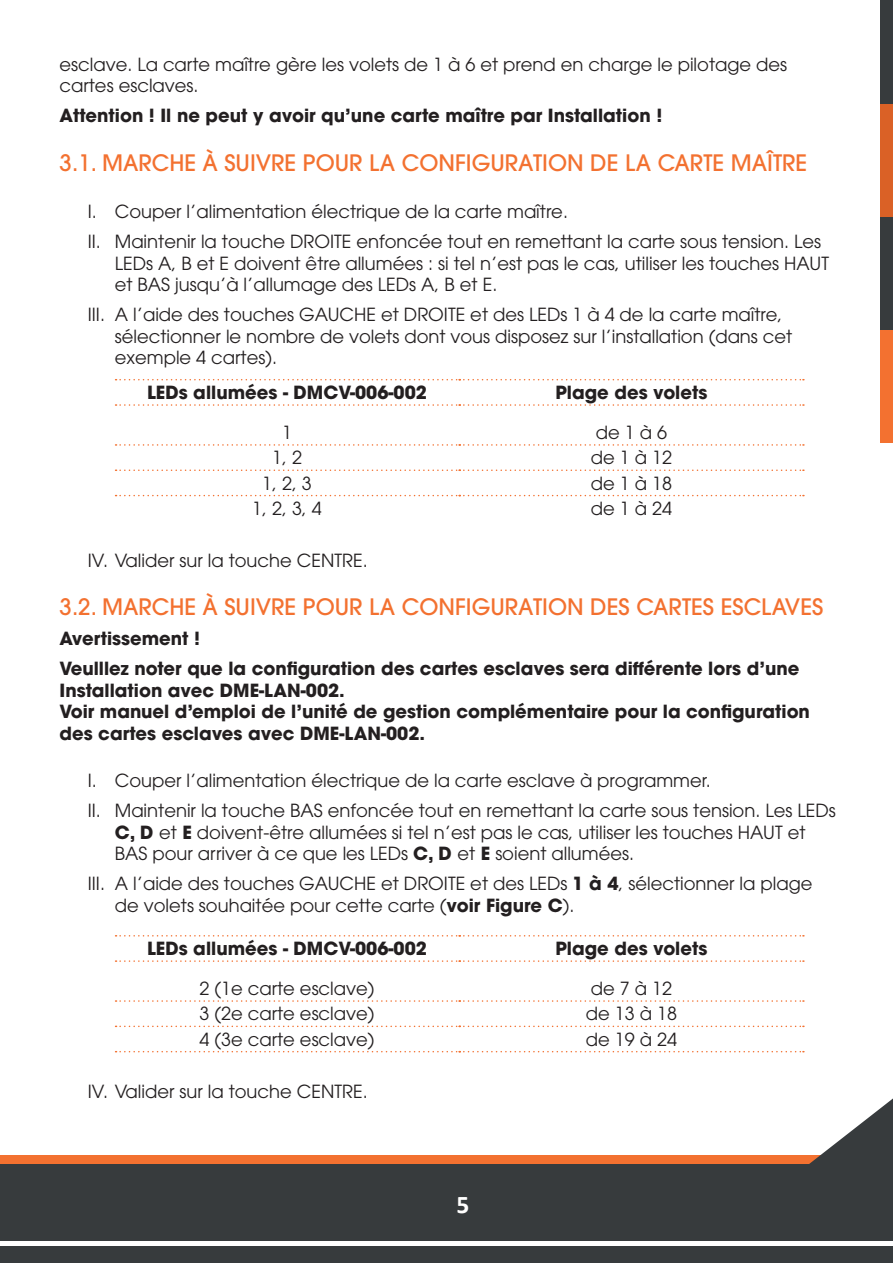
<style>
.page{position:relative;width:893px;height:1263px;background:#fff}
.page>*{position:absolute;margin:0;border:0;box-sizing:border-box;transform-origin:0 0}
.t1{font:700 25.5px "Calibri";color:#fff}
.t2{font:500 22.5px "ITC Avant Garde Pro";color:#f37130}
.t3{font:18px/21.6px "ITC Avant Garde Pro";color:#231f20}
.t4{font:700 18px/21.6px "ITC Avant Garde Pro";color:#231f20}
.s1{font-weight:700}
</style>
<div class="page">
<div style="left:0;top:1164px;width:893px;height:99px;background:#373b3d"></div>
<div style="left:0;top:1155px;width:893px;height:9px;background:#f37130"></div>
<svg style="left:806px;top:1098px;width:87px;height:144px"></svg>
<hr style="left:0;top:1242px;width:893px;height:4px;background:#fff">
<div style="left:880px;top:0;width:13px;height:104px;background:#373b3d"></div>
<div style="left:880px;top:104px;width:13px;height:113px;background:#da6126"></div>
<div style="left:880px;top:217px;width:13px;height:113px;background:#373b3d"></div>
<div style="left:880px;top:330px;width:13px;height:113px;background:#f37130"></div>
<svg style="left:116px;top:444px;width:688px;height:2px"></svg>
<svg style="left:116px;top:469px;width:688px;height:2px"></svg>
<svg style="left:116px;top:495px;width:688px;height:1px"></svg>
<svg style="left:116px;top:379px;width:688px;height:1px"></svg>
<svg style="left:116px;top:404px;width:688px;height:2px"></svg>
<svg style="left:116px;top:1000px;width:688px;height:2px"></svg>
<svg style="left:116px;top:1025px;width:688px;height:2px"></svg>
<svg style="left:116px;top:1051px;width:688px;height:1px"></svg>
<svg style="left:116px;top:935px;width:688px;height:1px"></svg>
<svg style="left:116px;top:960px;width:688px;height:2px"></svg>
<p class="t3" style="left:60px;top:53px;width:729px">esclave. La carte maître gère les volets de 1 à 6 et prend en charge le pilotage des cartes esclaves.</p>
<p class="t4" style="left:60px;top:105px;width:604px">Attention ! Il ne peut y avoir qu’une carte maître par Installation !</p>
<p class="t2" style="left:60px;top:148px;width:749px">3.1. MARCHE À SUIVRE POUR LA CONFIGURATION DE LA CARTE MAÎTRE</p>
<p class="t3" style="left:88px;top:200px;width:482px">I. Couper l’alimentation électrique de la carte maître.</p>
<p class="t3" style="left:115px;top:230px;width:716px;text-indent:-27px">II. Maintenir la touche DROITE enfoncée tout en remettant la carte sous tension. Les<br>LEDs A, B et E doivent être allumées : si tel n’est pas le cas, utiliser les touches HAUT et BAS jusqu’à l’allumage des LEDs A, B et E.</p>
<p class="t3" style="left:115px;top:304px;width:679px;text-indent:-27px">III. A l’aide des touches GAUCHE et DROITE et des LEDs 1 à 4 de la carte maître, sélectionner le nombre de volets dont vous disposez sur l’installation (dans cet exemple 4 cartes).</p>
<p class="t4" style="left:147px;top:381px;width:281px">LEDs allumées - DMCV-006-002</p>
<p class="t4" style="left:555px;top:381px;width:153px">Plage des volets</p>
<p class="t3" style="left:282px;top:421px;width:11px">1</p>
<p class="t3" style="left:596px;top:421px;width:73px">de 1 à 6</p>
<p class="t3" style="left:272px;top:447px;width:31px">1, 2</p>
<p class="t3" style="left:591px;top:447px;width:83px">de 1 à 12</p>
<p class="t3" style="left:262px;top:472px;width:51px">1, 2, 3</p>
<p class="t3" style="left:591px;top:472px;width:83px">de 1 à 18</p>
<p class="t3" style="left:252px;top:497px;width:71px">1, 2, 3, 4</p>
<p class="t3" style="left:591px;top:497px;width:83px">de 1 à 24</p>
<p class="t3" style="left:88px;top:549px;width:281px">IV. Valider sur la touche CENTRE.</p>
<p class="t2" style="left:60px;top:592px;width:765px">3.2. MARCHE À SUIVRE POUR LA CONFIGURATION DES CARTES ESCLAVES</p>
<p class="t4" style="left:60px;top:627px;width:142px">Avertissement !</p>
<p class="t4" style="left:60px;top:657px;width:752px">Veulllez noter que la configuration des cartes esclaves sera différente lors d’une Installation avec DME-LAN-002.<br>Voir manuel d’emploi de l’unité de gestion complémentaire pour la configuration des cartes esclaves avec DME-LAN-002.</p>
<p class="t3" style="left:88px;top:769px;width:625px">I. Couper l’alimentation électrique de la carte esclave à programmer.</p>
<p class="t3" style="left:115px;top:799px;width:722px;text-indent:-27px">II. Maintenir la touche BAS enfoncée tout en remettant la carte sous tension. Les LEDs<br><span class="s1">C, D</span> et <span class="s1">E</span> doivent-être allumées si tel n’est pas le cas, utiliser les touches HAUT et<br>BAS pour arriver à ce que les LEDs <span class="s1">C, D</span> et <span class="s1">E</span> soient allumées.</p>
<p class="t3" style="left:115px;top:873px;width:699px;text-indent:-27px">III. A l’aide des touches GAUCHE et DROITE et des LEDs <span class="s1">1 à 4</span>, sélectionner la plage de volets souhaitée pour cette carte (<span class="s1">voir Figure C</span>).</p>
<p class="t4" style="left:147px;top:937px;width:281px">LEDs allumées - DMCV-006-002</p>
<p class="t4" style="left:555px;top:937px;width:153px">Plage des volets</p>
<p class="t3" style="left:200px;top:977px;width:176px">2 (1e carte esclave)</p>
<p class="t3" style="left:591px;top:977px;width:83px">de 7 à 12</p>
<p class="t3" style="left:200px;top:1003px;width:176px">3 (2e carte esclave)</p>
<p class="t3" style="left:586px;top:1003px;width:93px">de 13 à 18</p>
<p class="t3" style="left:200px;top:1028px;width:176px">4 (3e carte esclave)</p>
<p class="t3" style="left:586px;top:1028px;width:93px">de 19 à 24</p>
<p class="t3" style="left:88px;top:1080px;width:281px">IV. Valider sur la touche CENTRE.</p>
<h1 class="t1" style="left:456px;top:1186px;width:14px">5</h1>
</div>
